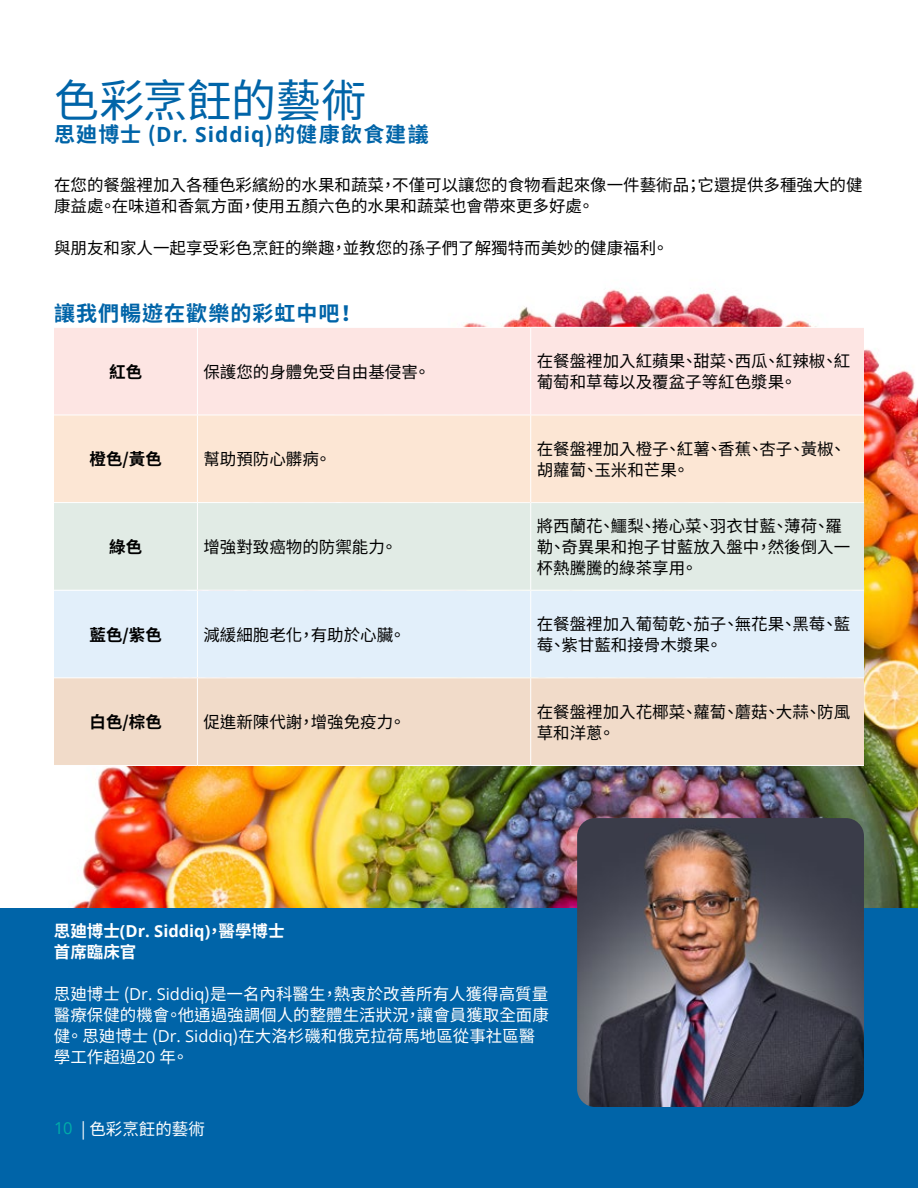
<style>
.page{position:relative;width:918px;height:1188px;background:#fff}
.page>*{position:absolute;margin:0;border:0;box-sizing:border-box;transform-origin:0 0}
.t1{font:45px "Noto Sans CJ Ktc";letter-spacing:-.015em;color:#0064a8}
.t2{font:700 21px "Noto Sans CJ Ktc";letter-spacing:.05em;color:#0064a8}
.t3{font:16.5px/21px "Noto Sans CJ Ktc";color:#000}
.t4{font:16.5px/21px "Noto Sans CJ Ktc";color:#fff}
.t5{font:700 16.5px "Open Sans";color:#fff}
.t6{font:700 16.5px "Noto Sans CJ Ktc";color:#000}
.t7{font:700 16.5px "Noto Sans CJ Ktc";color:#fff}
.s1{font-family:"Open Sans"}
.s2{font-family:"Noto Sans CJ Ktc"}
.s3{font-family:"Open Sans";color:#00aea9}
</style>
<div class="page">
<img style="left:72px;top:289px;width:846px;height:619px">
<div style="left:0;top:908px;width:918px;height:280px;background:#0064a8"></div>
<div style="left:54px;top:328px;width:810px;height:87px;background:#fde5e3"></div>
<div style="left:54px;top:416px;width:810px;height:86px;background:#fce6d4"></div>
<div style="left:54px;top:503px;width:810px;height:87px;background:#e1ebe5"></div>
<div style="left:54px;top:591px;width:810px;height:86px;background:#e2effa"></div>
<div style="left:54px;top:678px;width:810px;height:87px;background:#f1dbc9"></div>
<hr style="left:54px;top:327px;width:143px;height:1px;background:#fff">
<hr style="left:197px;top:327px;width:334px;height:1px;background:#fff">
<hr style="left:197px;top:328px;width:1px;height:87px;background:#fff">
<hr style="left:531px;top:327px;width:333px;height:1px;background:#fff">
<hr style="left:530px;top:328px;width:1px;height:87px;background:#fff">
<hr style="left:54px;top:415px;width:143px;height:1px;background:#fff">
<hr style="left:197px;top:415px;width:334px;height:1px;background:#fff">
<hr style="left:197px;top:415px;width:1px;height:87px;background:#fff">
<hr style="left:531px;top:415px;width:333px;height:1px;background:#fff">
<hr style="left:530px;top:415px;width:1px;height:87px;background:#fff">
<hr style="left:54px;top:502px;width:143px;height:1px;background:#fff">
<hr style="left:197px;top:502px;width:334px;height:1px;background:#fff">
<hr style="left:197px;top:503px;width:1px;height:87px;background:#fff">
<hr style="left:531px;top:502px;width:333px;height:1px;background:#fff">
<hr style="left:530px;top:503px;width:1px;height:87px;background:#fff">
<hr style="left:54px;top:590px;width:143px;height:1px;background:#fff">
<hr style="left:197px;top:590px;width:334px;height:1px;background:#fff">
<hr style="left:197px;top:591px;width:1px;height:86px;background:#fff">
<hr style="left:531px;top:590px;width:333px;height:1px;background:#fff">
<hr style="left:530px;top:591px;width:1px;height:86px;background:#fff">
<hr style="left:54px;top:677px;width:143px;height:1px;background:#fff">
<hr style="left:197px;top:677px;width:334px;height:1px;background:#fff">
<hr style="left:197px;top:678px;width:1px;height:87px;background:#fff">
<hr style="left:531px;top:677px;width:333px;height:1px;background:#fff">
<hr style="left:530px;top:678px;width:1px;height:87px;background:#fff">
<hr style="left:54px;top:765px;width:143px;height:1px;background:#fff">
<hr style="left:197px;top:765px;width:334px;height:1px;background:#fff">
<hr style="left:531px;top:765px;width:333px;height:1px;background:#fff">
<img style="left:577px;top:818px;width:287px;height:289px">
<h1 class="t1" style="left:54px;top:75px;width:314px">色彩烹飪的藝術</h1>
<p class="t2" style="left:54px;top:122px;width:376px">思廸博士 (<span class="s1">Dr. Siddiq</span>)的健康飲食建議</p>
<p class="t3" style="left:54px;top:175px;width:810px">在您的餐盤裡加入各種色彩繽紛的水果和蔬菜，不僅可以讓您的食物看起來像一件藝術品；它還提供多種強大的健康益處。在味道和香氣方面，使用五顏六色的水果和蔬菜也會帶來更多好處。</p>
<p class="t3" style="left:54px;top:238px;width:616px">與朋友和家人一起享受彩色烹飪的樂趣，並教您的孫子們了解獨特而美妙的健康福利。</p>
<p class="t2" style="left:54px;top:301px;width:304px">讓我們暢遊在歡樂的彩虹中吧！</p>
<p class="t6" style="left:109px;top:362px;width:34px">紅色</p>
<p class="t3" style="left:203px;top:362px;width:228px">保護您的身體免受自由基侵害。</p>
<p class="t3" style="left:537px;top:351px;width:315px">在餐盤裡加入紅蘋果、甜菜、西瓜、紅辣椒、紅葡萄和草莓以及覆盆子等紅色漿果。</p>
<p class="t6" style="left:90px;top:450px;width:74px">橙色/黃色</p>
<p class="t3" style="left:203px;top:449px;width:129px">幫助預防心髒病。</p>
<p class="t3" style="left:537px;top:439px;width:311px">在餐盤裡加入橙子、紅薯、香蕉、杏子、黃椒、胡蘿蔔、玉米和芒果。</p>
<p class="t6" style="left:109px;top:538px;width:34px">綠色</p>
<p class="t3" style="left:203px;top:537px;width:195px">增強對致癌物的防禦能力。</p>
<p class="t3" style="left:537px;top:516px;width:315px">將西蘭花、鱷梨、捲心菜、羽衣甘藍、薄荷、羅勒、奇異果和抱子甘藍放入盤中，然後倒入一杯熱騰騰的綠茶享用。</p>
<p class="t6" style="left:90px;top:625px;width:74px">藍色/紫色</p>
<p class="t3" style="left:203px;top:624px;width:204px">減緩細胞老化，有助於心臟。</p>
<p class="t3" style="left:537px;top:614px;width:315px">在餐盤裡加入葡萄乾、茄子、無花果、黑莓、藍莓、紫甘藍和接骨木漿果。</p>
<p class="t6" style="left:90px;top:713px;width:74px">白色/棕色</p>
<p class="t3" style="left:203px;top:712px;width:204px">促進新陳代謝，增強免疫力。</p>
<p class="t3" style="left:537px;top:702px;width:315px">在餐盤裡加入花椰菜、蘿蔔、蘑菇、大蒜、防風草和洋蔥。</p>
<p class="t5" style="left:54px;top:919px;width:232px"><span class="s2">思廸博士</span>(Dr. Siddiq)<span class="s2">，醫學博士</span></p>
<p class="t7" style="left:54px;top:942px;width:84px">首席臨床官</p>
<p class="t4" style="left:54px;top:983px;width:497px">思廸博士 (<span class="s1">Dr. Siddiq</span>)是一名內科醫生，熱衷於改善所有人獲得高質量醫療保健的機會。他通過強調個人的整體生活狀況，讓會員獲取全面康健。 思廸博士 (<span class="s1">Dr. Siddiq</span>)在大洛杉磯和俄克拉荷馬地區從事社區醫學工作超過<span class="s1">20</span> 年。</p>
<p class="t4" style="left:54px;top:1118px;width:152px"><span class="s3">10</span> | 色彩烹飪的藝術</p>
</div>
